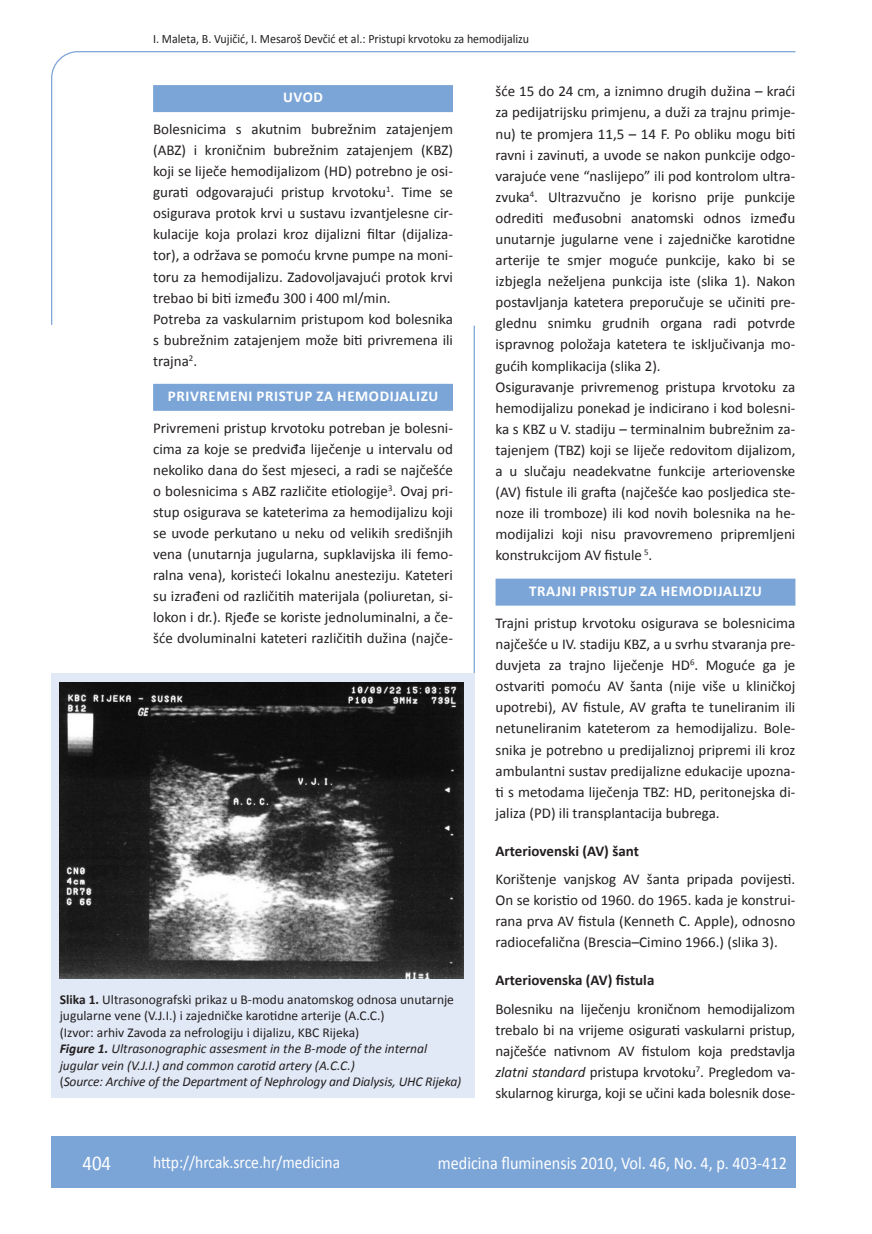
<style>
.page{position:relative;width:872px;height:1234px;background:#fff}
.page>*{position:absolute;margin:0;border:0;box-sizing:border-box;transform-origin:0 0}
.t1{font:21px "Calibri";color:#fff;scale:.9 1}
.t2{font:18px "Calibri";color:#fff;scale:.9 1}
.t3{font:17.25px "Calibri";color:#fff;scale:.9 1}
.t4{font:15px/21px "Calibri";color:#231f20;text-align:justify}
.t5{font:700 15px "Calibri";letter-spacing:.04em;color:#fff}
.t6{font:700 15px "Calibri";color:#231f20}
.t7{font:13.5px/16.5px "Calibri";color:#231f20}
.t8{font:12.75px "Calibri";color:#231f20;scale:.94 1}
.s1{font-weight:700}
.s2{font-weight:700;font-style:italic}
.s3{font-style:italic}
</style>
<div class="page">
<svg style="left:51px;top:51px;width:745px;height:274px"></svg>
<hr style="left:473px;top:325px;width:2px;height:348px;background:#7ca5d7">
<div style="left:51px;top:1135px;width:744px;height:51px;background:#7ca5d7"></div>
<div style="left:153px;top:85px;width:300px;height:27px;background:#7ca5d7"></div>
<div style="left:153px;top:384px;width:300px;height:27px;background:#7ca5d7"></div>
<div style="left:495px;top:578px;width:300px;height:27px;background:#7ca5d7"></div>
<div style="left:51px;top:673px;width:423px;height:424px;background:#e1e9f6"></div>
<img style="left:60px;top:682px;width:404px;height:296px">
<p class="t8" style="left:153px;top:30px;width:401px">I. Maleta, B. Vujičić, I. Mesaroš Devčić et al.: Pristupi krvotoku za hemodijalizu</p>
<p class="t5" style="left:283px;top:88px;width:21px">UVOD</p>
<p class="t4" style="left:153px;top:118px;width:301px;text-align:left">Bolesnicima s akutnim bubrežnim zatajenjem (ABZ) i kroničnim bubrežnim zatajenjem (KBZ) koji se liječe hemodijalizom (HD) potrebno je osi&shy;gurati odgovarajući pristup krvotoku<sup>1</sup>. Time se osigurava protok krvi u sustavu izvantjelesne cir&shy;kulacije koja prolazi kroz dijalizni filtar (dijaliza&shy;tor), a održava se pomoću krvne pumpe na moni&shy;toru za hemodijalizu. Zadovoljavajući protok krvi trebao bi biti između 300 i 400 ml/min.<br>Potreba za vaskularnim pristupom kod bolesnika s bubrežnim zatajenjem može biti privremena ili trajna<sup>2</sup>.</p>
<p class="t5" style="left:168px;top:387px;width:98px">PRIVREMENI PRISTUP</p>
<p class="t5" style="left:316px;top:387px;width:121px">ZA HEMODIJALIZU</p>
<p class="t4" style="left:153px;top:417px;width:301px">Privremeni pristup krvotoku potreban je bolesni&shy;cima za koje se predviđa liječenje u intervalu od nekoliko dana do šest mjeseci, a radi se najčešće o bolesnicima s ABZ različite etiologije<sup>3</sup>. Ovaj pri&shy;stup osigurava se kateterima za hemodijalizu koji se uvode perkutano u neku od velikih središnjih vena (unutarnja jugularna, supklavijska ili femo&shy;ralna vena), koristeći lokalnu anesteziju. Kateteri su izrađeni od različitih materijala (poliuretan, si&shy;lokon i dr.). Rjeđe se koriste jednoluminalni, a če&shy;šće dvoluminalni kateteri različitih dužina (najče-</p>
<p class="t7" style="left:60px;top:990px;width:403px"><span class="s1">SLIKA 1.</span> Ultrasonografski prikaz u B-modu anatomskog odnosa unutarnje jugularne vene (V.J.I.) i zajedničke karotidne arterije (A.C.C.)<br>(Izvor: arhiv Zavoda za nefrologiju i dijalizu, KBC Rijeka)<br><span class="s2">Figure 1.</span> <span class="s3">Ultrasonographic assesment in the B-mode of the internal jugular vein (V.J.I.) and common carotid artery (A.C.C.)<br></span>(<span class="s3">Source: Archive of the Department of Nephrology and Dialysis, UHC Rijeka)</span></p>
<p class="t4" style="left:495px;top:80px;width:301px;text-align:left">šće 15 do 24 cm, a iznimno drugih dužina – kraći za pedijatrijsku primjenu, a duži za trajnu primje&shy;nu) te promjera 11,5 – 14 F. Po obliku mogu biti ravni i zavinuti, a uvode se nakon punkcije odgo&shy;varajuće vene “naslijepo” ili pod kontrolom ultra&shy;zvuka<sup>4</sup>. Ultrazvučno je korisno prije punkcije odrediti međusobni anatomski odnos između unutarnje jugularne vene i zajedničke karotidne arterije te smjer moguće punkcije, kako bi se izbjegla neželjena punkcija iste (slika 1). Nakon postavljanja katetera preporučuje se učiniti pre&shy;glednu snimku grudnih organa radi potvrde ispravnog položaja katetera te isključivanja mo&shy;gućih komplikacija (slika 2).<br>Osiguravanje privremenog pristupa krvotoku za hemodijalizu ponekad je indicirano i kod bolesni&shy;ka s KBZ u V. stadiju – terminalnim bubrežnim za&shy;tajenjem (TBZ) koji se liječe redovitom dijalizom, a u slučaju neadekvatne funkcije arteriovenske (AV) fistule ili grafta (najčešće kao posljedica ste&shy;noze ili tromboze) ili kod novih bolesnika na he&shy;modijalizi koji nisu pravovremeno pripremljeni konstrukcijom AV fistule <sup>5</sup>.</p>
<p class="t5" style="left:529px;top:581px;width:60px">TRAJNI PRISTUP</p>
<p class="t5" style="left:640px;top:581px;width:121px">ZA HEMODIJALIZU</p>
<p class="t4" style="left:495px;top:611px;width:301px">Trajni pristup krvotoku osigurava se bolesnicima najčešće u IV. stadiju KBZ, a u svrhu stvaranja pre&shy;duvjeta za trajno liječenje HD<sup>6</sup>. Moguće ga je ostvariti pomoću AV šanta (nije više u kliničkoj upotrebi), AV fistule, AV grafta te tuneliranim ili netuneliranim kateterom za hemodijalizu. Bole&shy;snika je potrebno u predijaliznoj pripremi ili kroz ambulantni sustav predijalizne edukacije upozna&shy;ti s metodama liječenja TBZ: HD, peritonejska di&shy;jaliza (PD) ili transplantacija bubrega.</p>
<p class="t6" style="left:495px;top:841px;width:145px">ARTERIOVENSKI (AV) ŠANT</p>
<p class="t4" style="left:495px;top:867px;width:301px">Korištenje vanjskog AV šanta pripada povijesti.<br>On se koristio od 1960. do 1965. kada je konstrui&shy;rana prva AV fistula (Kenneth C. Apple), odnosno radiocefalična (Brescia–Cimino 1966.) (slika 3).</p>
<p class="t6" style="left:495px;top:970px;width:160px">ARTERIOVENSKA (AV) FISTULA</p>
<p class="t4" style="left:495px;top:997px;width:301px">Bolesniku na liječenju kroničnom hemodijalizom trebalo bi na vrijeme osigurati vaskularni pristup, najčešće nativnom AV fistulom koja predstavlja <span class="s3">zlatni standard</span> pristupa krvotoku<sup>7</sup>. Pregledom va&shy;skularnog kirurga, koji se učini kada bolesnik dose-</p>
<h1 class="t1" style="left:82px;top:1149px;width:33px">404</h1>
<p class="t3" style="left:153px;top:1150px;width:209px">http://hrcak.srce.hr/medicina</p>
<p class="t2" style="left:438px;top:1151px;width:389px">medicina fluminensis 2010, Vol. 46, No. 4, p. 403-412</p>
</div>
